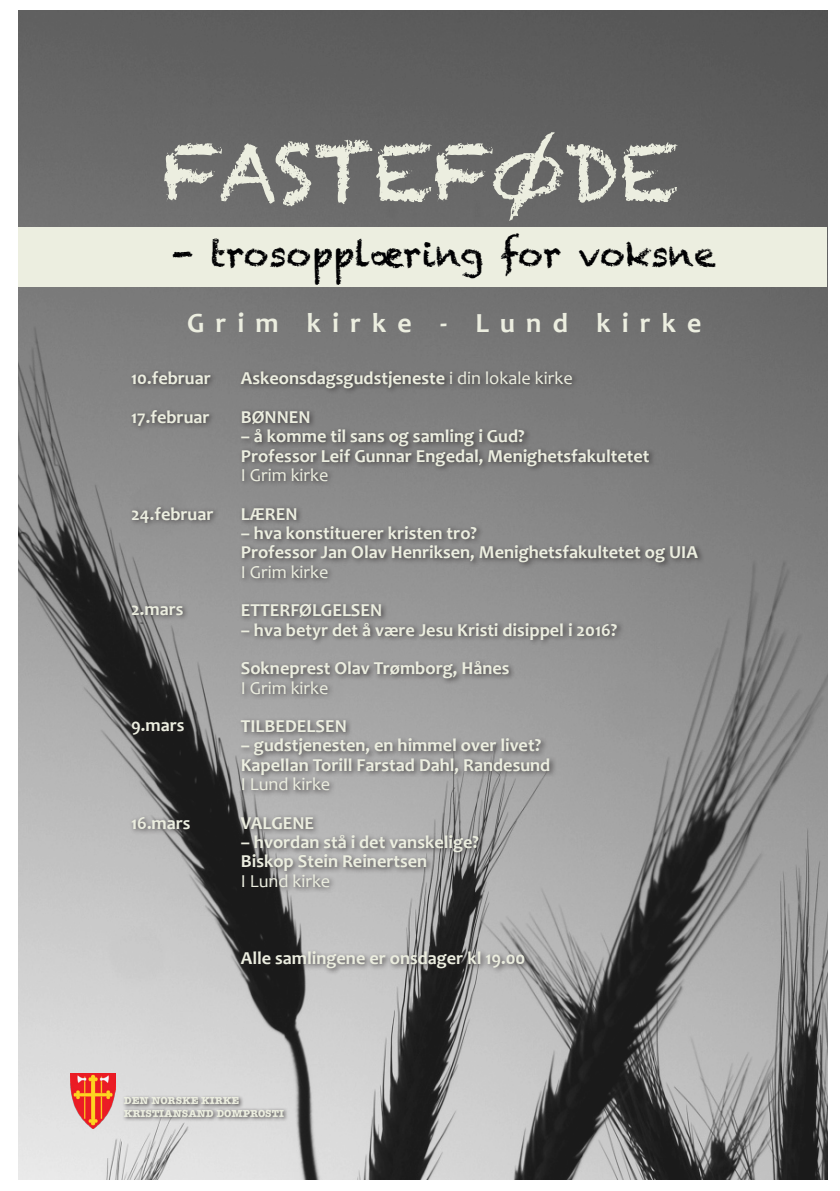
<style>
.page{position:relative;width:840px;height:1191px;background:#fff}
.page>*{position:absolute;margin:0;border:0;box-sizing:border-box;transform-origin:0 0}
.t1{font:79.2px "Chalkduster";color:#eceee0}
.t2{font:34.4px "Chalkduster";color:#000002}
.t3{font:700 27.8px "Candara";letter-spacing:.4em;color:#eceee0}
.t4{font:700 18.4px/19.4px "Candara";color:#eceee0}
.t5{font:18.4px "Candara";color:#eceee0}
.t6{font:700 10.4px/12.6px "American Typewriter";color:#eceee0}
.s1{font-weight:400}
</style>
<div class="page">
<img style="left:18px;top:11px;width:808px;height:1168px">
<div style="left:18px;top:227px;width:808px;height:59px;background:#eceee0"></div>
<div style="left:129px;top:369px;width:575px;height:606px;background:#231f20;opacity:.75"></div>
<img style="left:71px;top:1073px;width:45px;height:55px">
<div style="left:122px;top:1095px;width:167px;height:26px;background:#231f20;opacity:.75"></div>
<h1 class="t1" style="left:162px;top:126px;width:517px">FASTEFØDE</h1>
<h2 class="t2" style="left:172px;top:233px;width:544px">- trosopplæring for voksne</h2>
<h3 class="t3" style="left:187px;top:306px;width:515px">Grim kirke - Lund kirke</h3>
<p class="t4" style="left:131px;top:368px;width:81px">10.februar</p>
<p class="t4" style="left:241px;top:359px;width:333px;line-height:38.6px">Askeonsdagsgudstjeneste <span class="s1">i din lokale kirke<br></span>BØNNEN</p>
<p class="t4" style="left:241px;top:426px;width:410px">– å komme til sans og samling i Gud?<br>Professor Leif Gunnar Engedal, Menighetsfakultetet</p>
<p class="t5" style="left:241px;top:464px;width:89px">I Grim kirke</p>
<p class="t4" style="left:241px;top:504px;width:58px">LÆREN</p>
<p class="t4" style="left:241px;top:523px;width:458px">– hva konstituerer kristen tro?<br>Professor Jan Olav Henriksen, Menighetsfakultetet og UIA</p>
<p class="t5" style="left:241px;top:560px;width:89px">I Grim kirke</p>
<p class="t4" style="left:241px;top:600px;width:143px">ETTERFØLGELSEN</p>
<p class="t4" style="left:241px;top:610px;width:378px;line-height:38.6px">– hva betyr det å være Jesu Kristi disippel i 2016?<br>Sokneprest Olav Trømborg, Hånes</p>
<p class="t5" style="left:241px;top:676px;width:89px">I Grim kirke</p>
<p class="t4" style="left:241px;top:716px;width:107px">TILBEDELSEN</p>
<p class="t4" style="left:241px;top:736px;width:311px">– gudstjenesten, en himmel over livet?<br>Kapellan Torill Farstad Dahl, Randesund</p>
<p class="t5" style="left:241px;top:773px;width:91px">I Lund kirke</p>
<p class="t4" style="left:241px;top:813px;width:75px">VALGENE</p>
<p class="t4" style="left:241px;top:832px;width:239px">– hvordan stå i det vanskelige?<br>Biskop Stein Reinertsen</p>
<p class="t5" style="left:241px;top:869px;width:91px">I Lund kirke</p>
<p class="t4" style="left:131px;top:407px;width:80px">17.februar</p>
<p class="t4" style="left:131px;top:504px;width:84px">24.februar</p>
<p class="t4" style="left:131px;top:599px;width:54px">2.mars</p>
<p class="t4" style="left:131px;top:715px;width:55px">9.mars</p>
<p class="t4" style="left:131px;top:813px;width:61px">16.mars</p>
<p class="t4" style="left:241px;top:948px;width:286px">Alle samlingene er onsdager kl 19.00</p>
<p class="t6" style="left:124px;top:1094px;width:162px">DEN NORSKE KIRKE<br>KRISTIANSAND DOMPROSTI</p>
</div>
